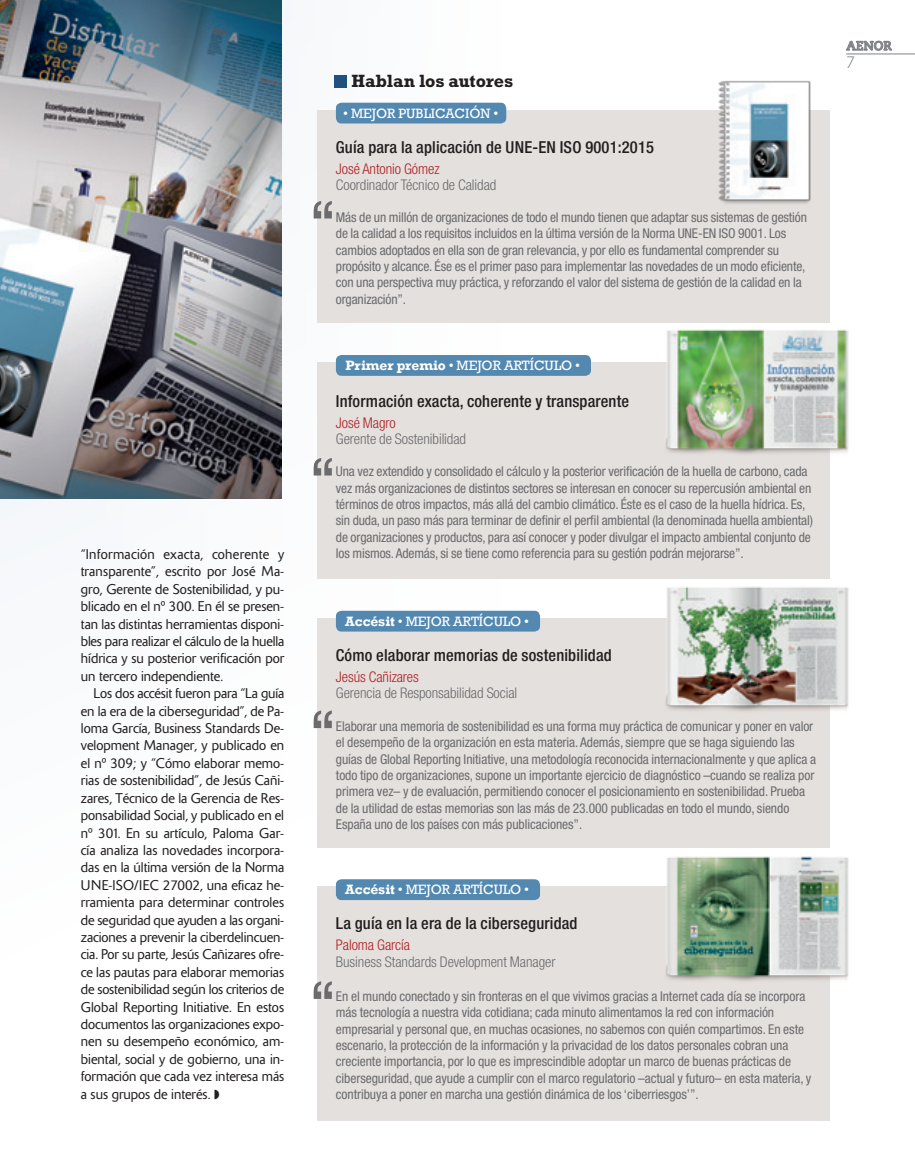
<style>
.page{position:relative;width:915px;height:1170px;background:#fff}
.page>*{position:absolute;margin:0;border:0;box-sizing:border-box;transform-origin:0 0}
.TIT_GRAFICAS{font:700 18px "Rockwell Std";letter-spacing:-.01em;color:#231f20}
.TEXTO_GRAFICAS{font:500 condensed 16.5px "Helvetica Neue LT Std";letter-spacing:.01em;color:#231f20}
.t1{font:300 16.5px "Caecilia LT Std";color:#808285}
.LEYENDAS_GRAFICAS{font:300 condensed 14.7px "Helvetica Neue LT Std";letter-spacing:-.005em;color:#6b6b6e}
.LEYENDAS_GRAFICAS-2{font:300 condensed 14.7px "Helvetica Neue LT Std";letter-spacing:-.005em;color:#ae2226}
._04_TEXTO_CORRIDO{font:300 13.95px/17.4px "Delta";color:#231f20;text-align:justify}
.LEYENDAS_GRAFICAS-3{font:13.95px "Rockwell";letter-spacing:-.005em;color:#fff}
.LEYENDAS_GRAFICAS-4{font:condensed 13.5px/16.4px "Helvetica Neue LT Std";letter-spacing:-.005em;color:#6b6b6e}
.t2{font:700 12.75px "Caecilia LT Std";color:#808285}
.s1{font-weight:700}
</style>
<div class="page">
<svg style="left:846px;top:41px;width:45px;height:10px"></svg>
<hr style="left:846px;top:54px;width:68px;height:1px;background:#808285">
<div style="left:334px;top:75px;width:13px;height:13px;background:#20527f"></div>
<img style="left:0;top:0;width:281px;height:498px">
<div style="left:317px;top:362px;width:513px;height:217px;background:#e4e0dd"></div>
<img style="left:666px;top:329px;width:183px;height:125px">
<svg style="left:313px;top:458px;width:19px;height:17px"></svg>
<div style="left:317px;top:618px;width:513px;height:229px;background:#e4e0dd"></div>
<img style="left:666px;top:586px;width:183px;height:125px">
<svg style="left:313px;top:710px;width:19px;height:18px"></svg>
<div style="left:317px;top:886px;width:513px;height:234px;background:#e4e0dd"></div>
<img style="left:666px;top:856px;width:183px;height:125px">
<svg style="left:313px;top:981px;width:19px;height:17px"></svg>
<div style="left:317px;top:110px;width:513px;height:212px;background:#e4e0dd"></div>
<img style="left:718px;top:80px;width:93px;height:124px">
<svg style="left:313px;top:201px;width:19px;height:17px"></svg>
<div style="left:336px;top:103px;width:170px;height:20px;background:#5388b0;border-radius:6px"></div>
<div style="left:336px;top:355px;width:254px;height:21px;background:#5388b0;border-radius:6px"></div>
<div style="left:336px;top:610px;width:204px;height:21px;background:#5388b0;border-radius:6px"></div>
<div style="left:336px;top:879px;width:204px;height:21px;background:#5388b0;border-radius:6px"></div>
<p class="_04_TEXTO_CORRIDO" style="left:81px;top:545px;width:205px">“Información exacta, coherente y transparente”, escrito por José Ma&shy;gro, Gerente de Sostenibilidad, y pu&shy;blicado en el nº 300. En él se presen&shy;tan las distintas herramientas disponi&shy;bles para realizar el cálculo de la huella hídrica y su posterior verificación por un tercero independiente.</p>
<p class="_04_TEXTO_CORRIDO" style="left:81px;top:684px;width:205px;text-indent:13px">Los dos accésit fueron para “La guía en la era de la ciberseguridad”, de Pa&shy;loma García, Business Standards De&shy;velopment Manager, y publicado en el nº 309; y “Cómo elaborar memo&shy;rias de sostenibilidad”, de Jesús Cañi&shy;zares, Técnico de la Gerencia de Res&shy;ponsabilidad Social, y publicado en el nº 301. En su artículo, Paloma Gar&shy;cía analiza las novedades incorpora&shy;das en la última versión de la Norma UNE-ISO/IEC 27002, una eficaz he&shy;rramienta para determinar controles de seguridad que ayuden a las organi&shy;zaciones a prevenir la ciberdelincuen&shy;cia. Por su parte, Jesús Cañizares ofre&shy;ce las pautas para elaborar memorias de sostenibilidad según los criterios de Global Reporting Initiative. En estos documentos las organizaciones expo&shy;nen su desempeño económico, am&shy;biental, social y de gobierno, una in&shy;formación que cada vez interesa más a sus grupos de interés. ◗</p>
<p class="TIT_GRAFICAS" style="left:351px;top:71px;width:163px">Hablan los autores</p>
<p class="LEYENDAS_GRAFICAS-3" style="left:343px;top:105px;width:156px">• MEJOR PUBLICACIÓN •</p>
<p class="TEXTO_GRAFICAS" style="left:336px;top:137px;width:319px">Guía para la aplicación de UNE-EN ISO 9001:2015</p>
<p class="LEYENDAS_GRAFICAS-2" style="left:336px;top:160px;width:105px">José Antonio Gómez</p>
<p class="LEYENDAS_GRAFICAS" style="left:336px;top:176px;width:162px">Coordinador Técnico de Calidad</p>
<p class="LEYENDAS_GRAFICAS-4" style="left:336px;top:209px;width:472px">Más de un millón de organizaciones de todo el mundo tienen que adaptar sus sistemas de gestión de la calidad a los requisitos incluidos en la última versión de la Norma UNE-EN ISO 9001. Los cambios adoptados en ella son de gran relevancia, y por ello es fundamental comprender su propósito y alcance. Ése es el primer paso para implementar las novedades de un modo eficiente, con una perspectiva muy práctica, y reforzando el valor del sistema de gestión de la calidad en la organización”.</p>
<p class="LEYENDAS_GRAFICAS-3" style="left:345px;top:357px;width:236px"><span class="s1">Primer premio</span> • MEJOR ARTÍCULO •</p>
<p class="TEXTO_GRAFICAS" style="left:336px;top:391px;width:294px">Información exacta, coherente y transparente</p>
<p class="LEYENDAS_GRAFICAS-2" style="left:336px;top:414px;width:61px">José Magro</p>
<p class="LEYENDAS_GRAFICAS" style="left:336px;top:430px;width:132px">Gerente de Sostenibilidad</p>
<p class="LEYENDAS_GRAFICAS-4" style="left:336px;top:463px;width:478px">Una vez extendido y consolidado el cálculo y la posterior verificación de la huella de carbono, cada vez más organizaciones de distintos sectores se interesan en conocer su repercusión ambiental en términos de otros impactos, más allá del cambio climático. Éste es el caso de la huella hídrica. Es, sin duda, un paso más para terminar de definir el perfil ambiental (la denominada huella ambiental) de organizaciones y productos, para así conocer y poder divulgar el impacto ambiental conjunto de los mismos. Además, si se tiene como referencia para su gestión podrán mejorarse”.</p>
<p class="LEYENDAS_GRAFICAS-3" style="left:345px;top:613px;width:185px"><span class="s1">Accésit</span> • MEJOR ARTÍCULO •</p>
<p class="TEXTO_GRAFICAS" style="left:336px;top:645px;width:277px">Cómo elaborar memorias de sostenibilidad</p>
<p class="LEYENDAS_GRAFICAS-2" style="left:336px;top:668px;width:84px">Jesús Cañizares</p>
<p class="LEYENDAS_GRAFICAS" style="left:336px;top:684px;width:183px">Gerencia de Responsabilidad Social</p>
<p class="LEYENDAS_GRAFICAS-4" style="left:336px;top:718px;width:481px">Elaborar una memoria de sostenibilidad es una forma muy práctica de comunicar y poner en valor el desempeño de la organización en esta materia. Además, siempre que se haga siguiendo las guías de Global Reporting Initiative, una metodología reconocida internacionalmente y que aplica a todo tipo de organizaciones, supone un importante ejercicio de diagnóstico –cuando se realiza por primera vez– y de evaluación, permitiendo conocer el posicionamiento en sostenibilidad. Prueba de la utilidad de estas memorias son las más de 23.000 publicadas en todo el mundo, siendo España uno de los países con más publicaciones”.</p>
<p class="LEYENDAS_GRAFICAS-3" style="left:345px;top:881px;width:185px"><span class="s1">Accésit</span> • MEJOR ARTÍCULO •</p>
<p class="TEXTO_GRAFICAS" style="left:336px;top:913px;width:243px">La guía en la era de la ciberseguridad</p>
<p class="LEYENDAS_GRAFICAS-2" style="left:336px;top:936px;width:76px">Paloma García</p>
<p class="LEYENDAS_GRAFICAS" style="left:336px;top:952px;width:221px">Business Standards Development Manager</p>
<p class="LEYENDAS_GRAFICAS-4" style="left:336px;top:987px;width:477px">En el mundo conectado y sin fronteras en el que vivimos gracias a Internet cada día se incorpora más tecnología a nuestra vida cotidiana; cada minuto alimentamos la red con información empresarial y personal que, en muchas ocasiones, no sabemos con quién compartimos. En este escenario, la protección de la información y la privacidad de los datos personales cobran una creciente importancia, por lo que es imprescindible adoptar un marco de buenas prácticas de ciberseguridad, que ayude a cumplir con el marco regulatorio –actual y futuro– en esta materia, y contribuya a poner en marcha una gestión dinámica de los ‘ciberriesgos’”.</p>
<p class="t2" style="left:846px;top:38px;width:47px">AENOR</p>
<p class="t1" style="left:846px;top:53px;width:11px">7</p>
</div>
